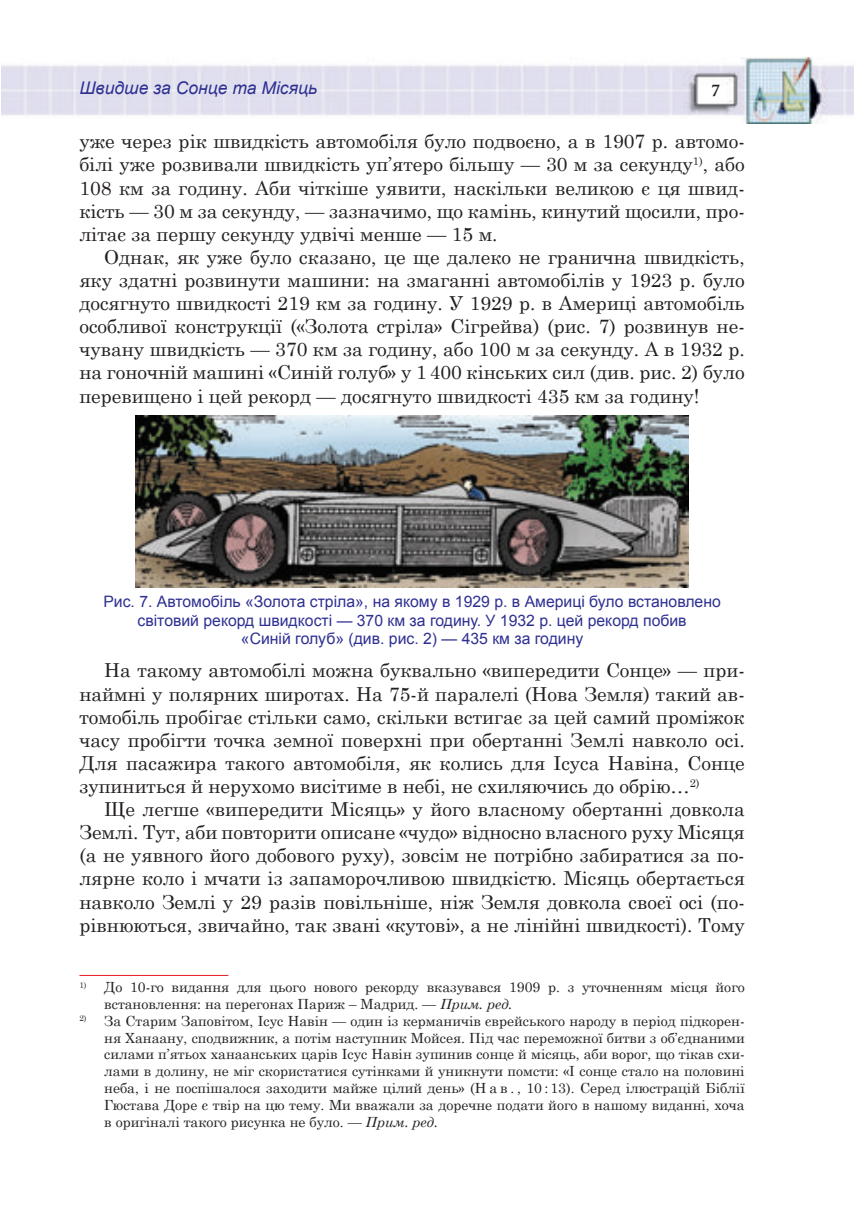
<style>
.page{position:relative;width:854px;height:1226px;background:#fff}
.page>*{position:absolute;margin:0;border:0;box-sizing:border-box;transform-origin:0 0}
.Text{font:19.25px/23.1px "Century Schoolbook";color:#231f20;text-align:justify}
.t1{font:italic 17.5px "Arial";color:#2e3092}
.t2{font:700 17.5px "Minion Cyrillic";color:#231f20}
.Підпис_до_рисунка_co{font:15.75px/18.9px "Arial";color:#2e3092;text-align:center}
.Виноска{font:14px/16.8px "Century Schoolbook";color:#231f20}
.s1{font-style:italic}
</style>
<div class="page">
<img style="left:1px;top:57px;width:852px;height:66px">
<img style="left:136px;top:415px;width:552px;height:172px">
<hr style="left:79px;top:974px;width:149px;height:1px;background:#e91c22">
<p class="t1" style="left:79px;top:76px;width:239px">Швидше за Сонце та Місяць</p>
<p class="t2" style="left:711px;top:80px;width:10px">7</p>
<p class="Text" style="left:79px;top:128px;width:666px">уже через рік швидкість автомобіля було подвоєно, а в 1907 р. автомо&shy;білі уже розвивали швидкість уп’ятеро більшу — 30 м за секунду<sup>1)</sup>, або 108 км за годину. Аби чіткіше уявити, наскільки великою є ця швид&shy;кість — 30 м за секунду, — зазначимо, що камінь, кинутий щосили, про&shy;літає за першу секунду удвічі менше — 15 м.</p>
<p class="Text" style="left:79px;top:244px;width:666px;text-indent:25px">Однак, як уже було сказано, це ще далеко не гранична швидкість, яку здатні розвинути машини: на змаганні автомобілів у 1923 р. було досягнуто швидкості 219 км за годину. У 1929 р. в Америці автомобіль особливої конструкції («Золота стріла» Сігрейва) (рис. 7) розвинув не&shy;чувану швидкість — 370 км за годину, або 100 м за секунду. А в 1932 р. на гоночній машині «Синій голуб» у 1 400 кінських сил (див. рис. 2) було перевищено і цей рекорд — досягнуто швидкості 435 км за годину!</p>
<p class="Підпис_до_рисунка_co" style="left:103px;top:591px;width:618px">Рис. 7. Автомобіль «Золота стріла», на якому в 1929 р. в Америці було встановлено світовий рекорд швидкості — 370 км за годину. У 1932 р. цей рекорд побив<br>«Синій голуб» (див. рис. 2) — 435 км за годину</p>
<p class="Text" style="left:79px;top:657px;width:666px;text-indent:25px">На такому автомобілі можна буквально «випередити Сонце» — при&shy;наймні у полярних широтах. На 75-й паралелі (Нова Земля) такий ав&shy;томобіль пробігає стільки само, скільки встигає за цей самий проміжок часу пробігти точка земної поверхні при обертанні Землі навколо осі.<br>Для пасажира такого автомобіля, як колись для Ісуса Навіна, Сонце зупиниться й нерухомо висітиме в небі, не схиляючись до обрію…<sup>2)</sup></p>
<p class="Text" style="left:79px;top:796px;width:666px;text-indent:25px">Ще легше «випередити Місяць» у його власному обертанні довкола Землі. Тут, аби повторити описане «чудо» відносно власного руху Місяця (а не уявного його добового руху), зовсім не потрібно забиратися за по&shy;лярне коло і мчати із запаморочливою швидкістю. Місяць обертається навколо Землі у 29 разів повільніше, ніж Земля довкола своєї осі (по&shy;рівнюються, звичайно, так звані «кутові», а не лінійні швидкості). Тому</p>
<p class="Виноска" style="left:104px;top:977px;width:641px;text-indent:-25px"><sup>1)</sup> До 10-го видання для цього нового рекорду вказувався 1909 р. з уточненням місця його встановлення: на перегонах Париж – Мадрид. — <span class="s1">Прим. ред.</span></p>
<p class="Виноска" style="left:104px;top:1011px;width:641px;text-align:justify;text-indent:-25px"><sup>2)</sup> За Старим Заповітом, Ісус Навін — один із керманичів єврейського народу в період підкорен&shy;ня Ханаану, сподвижник, а потім наступник Мойсея. Під час переможної битви з об’єднаними силами п’ятьох ханаанських царів Ісус Навін зупинив сонце й місяць, аби ворог, що тікав схи&shy;лами в долину, не міг скористатися сутінками й уникнути помсти: «І сонце стало на половині неба, і не поспішалося заходити майже цілий день» (Н а в . , 10 : 13). Серед ілюстрацій Біблії Гюстава Доре є твір на цю тему. Ми вважали за доречне подати його в нашому виданні, хоча в оригіналі такого рисунка не було. — <span class="s1">Прим. ред.</span></p>
</div>
